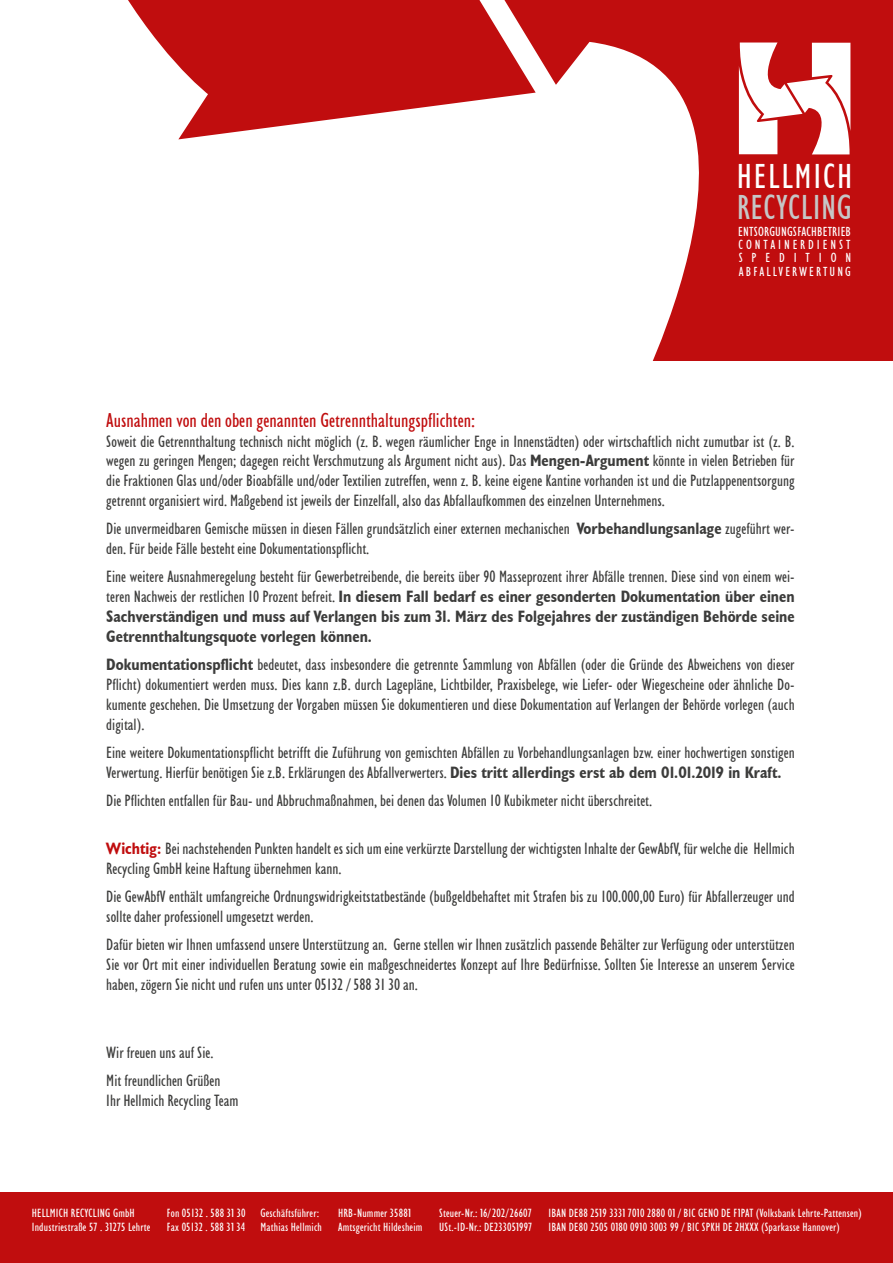
<style>
.page{position:relative;width:893px;height:1263px;background:#fff}
.page>*{position:absolute;margin:0;border:0;box-sizing:border-box;transform-origin:0 0}
.t1{font:condensed 34.95px "Humanist 521 BT";letter-spacing:.015em;color:#c6c6c6}
.t2{font:condensed 34.95px "Humanist 521 BT";letter-spacing:.055em;color:#fff}
.t3{font:condensed 20.25px "Humanist 521 BT";color:#c00d0e}
.t4{font:condensed 16.5px/19.8px "Humanist 521 BT";color:#3c3c3b}
.t5{font:700 condensed 16.5px/19.8px "Humanist 521 BT";color:#3c3c3b;text-align:justify}
.t6{font:condensed 13.2px/13.4px "Humanist 521 BT";letter-spacing:.215em;color:#fff;text-align:justify}
.t7{font:condensed 12px/14.4px "Humanist 521 BT";letter-spacing:.015em;color:#fff}
.s1{font-weight:700}
.s2{font-weight:400}
.s3{font-weight:700;color:#c00d0e}
.s4{font-family:"Great Escape Narrow Bk";font-stretch:normal;font-size:11.55px}
</style>
<div class="page">
<svg style="left:128px;top:0;width:273px;height:139px;fill:#c00d0e"></svg>
<svg style="left:401px;top:0;width:492px;height:361px;fill:#c00d0e"></svg>
<div style="left:0;top:1193px;width:893px;height:70px;background:#c00d0e"></div>
<svg style="left:739px;top:43px;width:111px;height:111px"></svg>
<h1 class="t2" style="left:737px;top:156px;width:117px">HELLMICH</h1>
<h1 class="t1" style="left:737px;top:187px;width:117px">RECYCLING</h1>
<p class="t6" style="left:738px;top:225px;width:114px">ENTSORGUNGSFACHBETRIEB CONTAINERDIENST SPEDITION ABFALLVERWERTUNG</p>
<p class="t3" style="left:106px;top:408px;width:370px">Ausnahmen von den oben genannten Getrennthaltungspflichten:</p>
<p class="t4" style="left:106px;top:431px;width:690px;text-align:justify">Soweit die Getrennthaltung technisch nicht möglich (z. B. wegen räumlicher Enge in Innenstädten) oder wirtschaftlich nicht zumutbar ist (z. B. wegen zu geringen Mengen; dagegen reicht Verschmutzung als Argument nicht aus). Das <span class="s1">Mengen-Argument</span> könnte in vielen Betrieben für die Fraktionen Glas und/oder Bioabfälle und/oder Textilien zutreffen, wenn z. B. keine eigene Kantine vorhanden ist und die Putzlappenentsorgung getrennt organisiert wird. Maßgebend ist jeweils der Einzelfall, also das Abfallaufkommen des einzelnen Unternehmens.</p>
<p class="t4" style="left:106px;top:519px;width:690px">Die unvermeidbaren Gemische müssen in diesen Fällen grundsätzlich einer externen mechanischen <span class="s1">Vorbehandlungsanlage</span> zugeführt wer&shy;den. Für beide Fälle besteht eine Dokumentationspflicht.</p>
<p class="t5" style="left:106px;top:566px;width:690px"><span class="s2">Eine weitere Ausnahmeregelung besteht für Gewerbetreibende, die bereits über 90 Masseprozent ihrer Abfälle trennen. Diese sind von einem wei&shy;teren Nachweis der restlichen 10 Prozent befreit.</span> In diesem Fall bedarf es einer gesonderten Dokumentation über einen Sachverständigen und muss auf Verlangen bis zum 31. März des Folgejahres der zuständigen Behörde seine Getrennthaltungsquote vorlegen können.</p>
<p class="t4" style="left:106px;top:655px;width:690px;text-align:justify"><span class="s1">Dokumentationspflicht</span> bedeutet, dass insbesondere die getrennte Sammlung von Abfällen (oder die Gründe des Abweichens von dieser Pflicht) dokumentiert werden muss. Dies kann z.B. durch Lagepläne, Lichtbilder, Praxisbelege, wie Liefer- oder Wiegescheine oder ähnliche Do&shy;kumente geschehen. Die Umsetzung der Vorgaben müssen Sie dokumentieren und diese Dokumentation auf Verlangen der Behörde vorlegen (auch digital).</p>
<p class="t4" style="left:106px;top:742px;width:690px">Eine weitere Dokumentationspflicht betrifft die Zuführung von gemischten Abfällen zu Vorbehandlungsanlagen bzw. einer hochwertigen sonstigen<br>Verwertung. Hierfür benötigen Sie z.B. Erklärungen des Abfallverwerters. <span class="s1">Dies tritt allerdings erst ab dem 01.01.2019 in Kraft.</span></p>
<p class="t4" style="left:106px;top:790px;width:547px">Die Pflichten entfallen für Bau- und Abbruchmaßnahmen, bei denen das Volumen 10 Kubikmeter nicht überschreitet.</p>
<p class="t4" style="left:106px;top:838px;width:690px"><span class="s3">Wichtig:</span> Bei nachstehenden Punkten handelt es sich um eine verkürzte Darstellung der wichtigsten Inhalte der GewAbfV, für welche die Hellmich<br>Recycling GmbH keine Haftung übernehmen kann.</p>
<p class="t4" style="left:106px;top:887px;width:690px">Die GewAbfV enthält umfangreiche Ordnungswidrigkeitstatbestände (bußgeldbehaftet mit Strafen bis zu 100.000,00 Euro) für Abfallerzeuger und sollte daher professionell umgesetzt werden.</p>
<p class="t4" style="left:106px;top:935px;width:690px;text-align:justify">Dafür bieten wir Ihnen umfassend unsere Unterstützung an. Gerne stellen wir Ihnen zusätzlich passende Behälter zur Verfügung oder unterstützen Sie vor Ort mit einer individuellen Beratung sowie ein maßgeschneidertes Konzept auf Ihre Bedürfnisse. Sollten Sie Interesse an unserem Service haben, zögern Sie nicht und rufen uns unter 05132 / 588 31 30 an.</p>
<p class="t4" style="left:106px;top:1038px;width:116px;line-height:28.3px">Wir freuen uns auf Sie.<br>Mit freundlichen Grüßen</p>
<p class="t4" style="left:106px;top:1090px;width:134px">Ihr Hellmich Recycling Team</p>
<p class="t7" style="left:32px;top:1205px;width:120px">HELLMICH RECYCLING GmbH<br>Industriestraße 57 . 3<span class="s4">1</span>275 Lehrte</p>
<p class="t7" style="left:167px;top:1205px;width:80px">Fon 05132 . 588 3<span class="s4">1</span> 30<br>Fax 05132 . 588 3<span class="s4">1</span> 34</p>
<p class="t7" style="left:260px;top:1205px;width:63px">Geschäftsführer:<br>Mathias Hellmich</p>
<p class="t7" style="left:548px;top:1205px;width:315px">IBAN DE88 25<span class="s4">1</span>9 333<span class="s4">1</span> 70<span class="s4">1</span>0 2880 0<span class="s4">1</span> / BIC GENO DE F<span class="s4">1</span>PAT (Volksbank Lehrte-Pattensen)<br>IBAN DE80 2505 0<span class="s4">1</span>80 09<span class="s4">1</span>0 3003 99 / BIC SPKH DE 2HXXX (Sparkasse Hannover)</p>
<p class="t7" style="left:338px;top:1205px;width:86px">HRB-Nummer 3588<span class="s4">1<br></span>Amtsgericht Hildesheim</p>
<p class="t7" style="left:439px;top:1205px;width:95px">Steuer-Nr.: <span class="s4">1</span>6/202/26607<br>USt.-ID-Nr.: DE23305<span class="s4">1</span>997</p>
</div>
